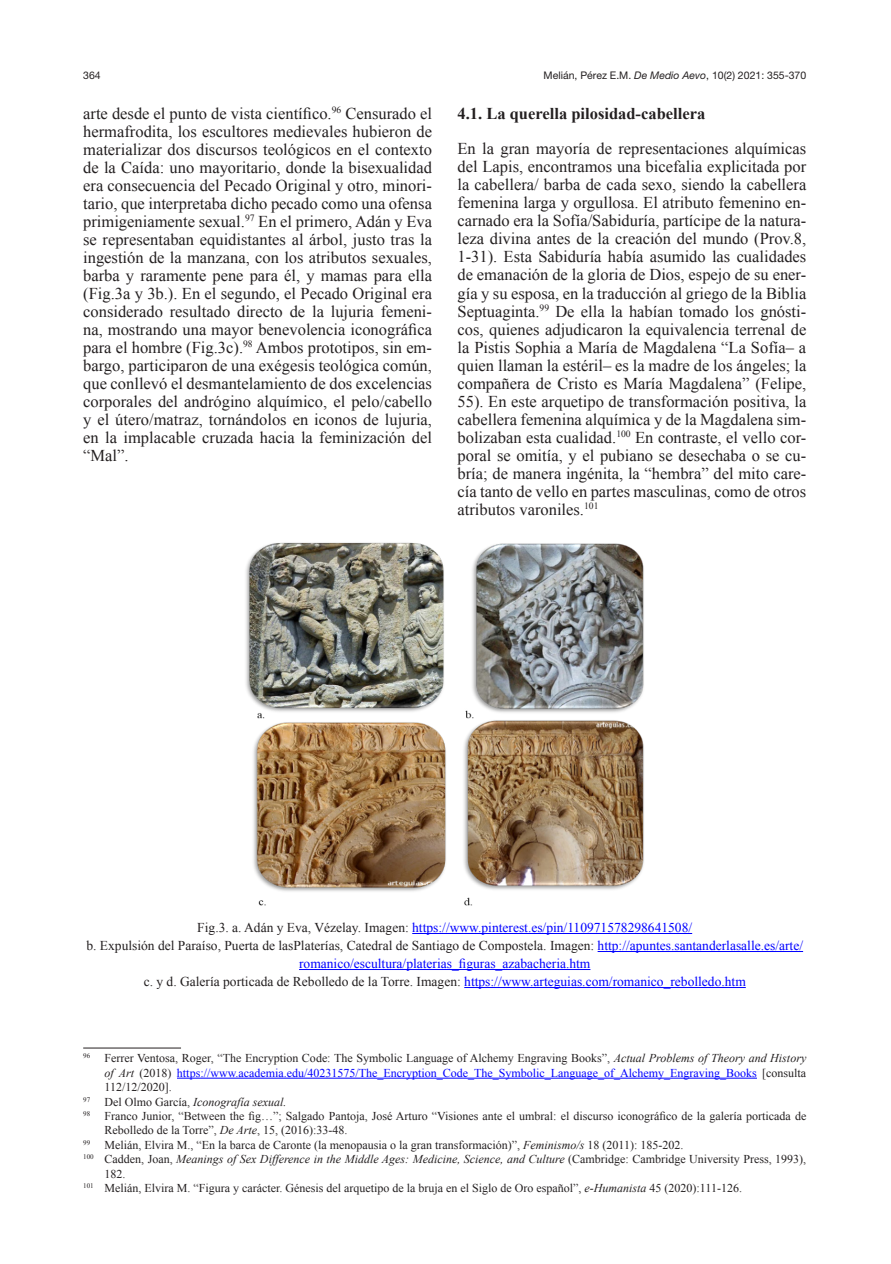
<style>
.page{position:relative;width:891px;height:1264px;background:#fff}
.page>*{position:absolute;margin:0;border:0;box-sizing:border-box;transform-origin:0 0}
.Normal_-_Primer_párr{font:16.5px/18px "Times New Roman";color:#231f20;text-align:justify}
.Epigrafe_2nivel{font:700 16.5px "Times New Roman";color:#231f20}
.PieFiguras{font:13.5px/18px "Times New Roman";color:#00f;text-align:center}
.PieFiguras-2{font:13.5px "Times New Roman";color:#231f20}
.Notas_al_pie{font:12px/14.4px "Times New Roman";color:#231f20;text-align:justify}
.Notas_al_pie-2{font:italic 12px/14.4px "Times New Roman";color:#231f20}
.t1{font:10.5px "Helvetica Neue LT Pro";color:#231f20}
.s1{font-style:italic}
.s2{color:#231f20}
.s3{color:#00f}
.s4{font-style:normal}
</style>
<div class="page">
<hr style="left:83px;top:1047px;width:98px;height:1px;background:#231f20">
<hr style="left:177px;top:1077px;width:580px;height:1px;background:#00f">
<hr style="left:412px;top:933px;width:280px;height:1px;background:#00f">
<hr style="left:597px;top:951px;width:206px;height:1px;background:#00f">
<hr style="left:299px;top:969px;width:291px;height:1px;background:#00f">
<hr style="left:464px;top:987px;width:282px;height:1px;background:#00f">
<img style="left:246px;top:542px;width:398px;height:364px">
<p class="t1" style="left:83px;top:69px;width:19px">364</p>
<p class="t1" style="left:543px;top:69px;width:264px">Melián, Pérez E.M. <span class="s1">De Medio Aevo</span>, 10(2) 2021: 355-370</p>
<p class="Normal_-_Primer_párr" style="left:83px;top:104px;width:350px">arte desde el punto de vista científico.<sup>96</sup> Censurado el hermafrodita, los escultores medievales hubieron de materializar dos discursos teológicos en el contexto de la Caída: uno mayoritario, donde la bisexualidad era consecuencia del Pecado Original y otro, minori&shy;tario, que interpretaba dicho pecado como una ofensa primigeniamente sexual.<sup>97</sup> En el primero, Adán y Eva se representaban equidistantes al árbol, justo tras la ingestión de la manzana, con los atributos sexuales, barba y raramente pene para él, y mamas para ella (Fig.3a y 3b.). En el segundo, el Pecado Original era considerado resultado directo de la lujuria femeni&shy;na, mostrando una mayor benevolencia iconográfica para el hombre (Fig.3c).<sup>98</sup> Ambos prototipos, sin em&shy;bargo, participaron de una exégesis teológica común, que conllevó el desmantelamiento de dos excelencias corporales del andrógino alquímico, el pelo/cabello y el útero/matraz, tornándolos en iconos de lujuria, en la implacable cruzada hacia la feminización del “Mal”.</p>
<p class="Epigrafe_2nivel" style="left:457px;top:102px;width:249px">4.1. La querella pilosidad-cabellera</p>
<p class="Normal_-_Primer_párr" style="left:457px;top:140px;width:350px">En la gran mayoría de representaciones alquímicas del Lapis, encontramos una bicefalia explicitada por la cabellera/ barba de cada sexo, siendo la cabellera femenina larga y orgullosa. El atributo femenino en&shy;carnado era la Sofía/Sabiduría, partícipe de la natura&shy;leza divina antes de la creación del mundo (Prov.8, 1-31). Esta Sabiduría había asumido las cualidades de emanación de la gloria de Dios, espejo de su ener&shy;gía y su esposa, en la traducción al griego de la Biblia Septuaginta.<sup>99</sup> De ella la habían tomado los gnósti&shy;cos, quienes adjudicaron la equivalencia terrenal de la Pistis Sophia a María de Magdalena “La Sofía– a quien llaman la estéril– es la madre de los ángeles; la compañera de Cristo es María Magdalena” (Felipe, 55). En este arquetipo de transformación positiva, la cabellera femenina alquímica y de la Magdalena sim&shy;bolizaban esta cualidad.<sup>100</sup> En contraste, el vello cor&shy;poral se omitía, y el pubiano se desechaba o se cu&shy;bría; de manera ingénita, la “hembra” del mito care&shy;cía tanto de vello en partes masculinas, como de otros atributos varoniles.<sup>101</sup></p>
<p class="PieFiguras" style="left:197px;top:918px;width:496px"><span class="s2">Fig.3. a. Adán y Eva, Vézelay. Imagen:</span> https://www.pinterest.es/pin/110971578298641508/</p>
<p class="PieFiguras" style="left:86px;top:936px;width:718px"><span class="s2">b. Expulsión del Paraíso, Puerta de lasPlaterías, Catedral de Santiago de Compostela. Imagen:</span> http://apuntes.santanderlasalle.es/arte/ romanico/escultura/platerias_figuras_azabacheria.htm</p>
<p class="PieFiguras-2" style="left:144px;top:972px;width:603px">c. y d. Galería porticada de Rebolledo de la Torre. Imagen: <span class="s3">https://www.arteguias.com/romanico_rebolledo.htm</span></p>
<p class="Notas_al_pie" style="left:104px;top:1051px;width:703px;text-indent:-21px"><sup>96</sup> Ferrer Ventosa, Roger, “The Encryption Code: The Symbolic Language of Alchemy Engraving Books”, <span class="s1">Actual Problems of Theory and History of Art</span> (2018) <span class="s3">https://www.academia.edu/40231575/The_Encryption_Code_The_Symbolic_Language_of_Alchemy_Engraving_Books</span> [consulta 112/12/2020].</p>
<p class="Notas_al_pie-2" style="left:83px;top:1094px;width:205px"><sup>97</sup> <span class="s4">Del Olmo García,</span> Iconografía sexual.</p>
<p class="Notas_al_pie" style="left:104px;top:1108px;width:703px;text-indent:-21px"><sup>98</sup> Franco Junior, “Between the fig…”; Salgado Pantoja, José Arturo “Visiones ante el umbral: el discurso iconográfico de la galería porticada de<br>Rebolledo de la Torre”, <span class="s1">De Arte</span>, 15, (2016):33-48.</p>
<p class="Notas_al_pie" style="left:83px;top:1137px;width:602px"><sup>99</sup> Melián, Elvira M., “En la barca de Caronte (la menopausia o la gran transformación)”, <span class="s1">Feminismo/s</span> 18 (2011): 185-202.</p>
<p class="Notas_al_pie-2" style="left:104px;top:1151px;width:703px;text-indent:-21px"><sup>100</sup> <span class="s4">Cadden, Joan,</span> Meanings of Sex Difference in the Middle Ages: Medicine, Science, and Culture <span class="s4">(Cambridge: Cambridge University Press, 1993),<br>182.</span></p>
<p class="Notas_al_pie" style="left:83px;top:1180px;width:660px"><sup>101</sup> Melián, Elvira M. “Figura y carácter. Génesis del arquetipo de la bruja en el Siglo de Oro español”, <span class="s1">e-Humanista</span> 45 (2020):111-126.</p>
</div>
